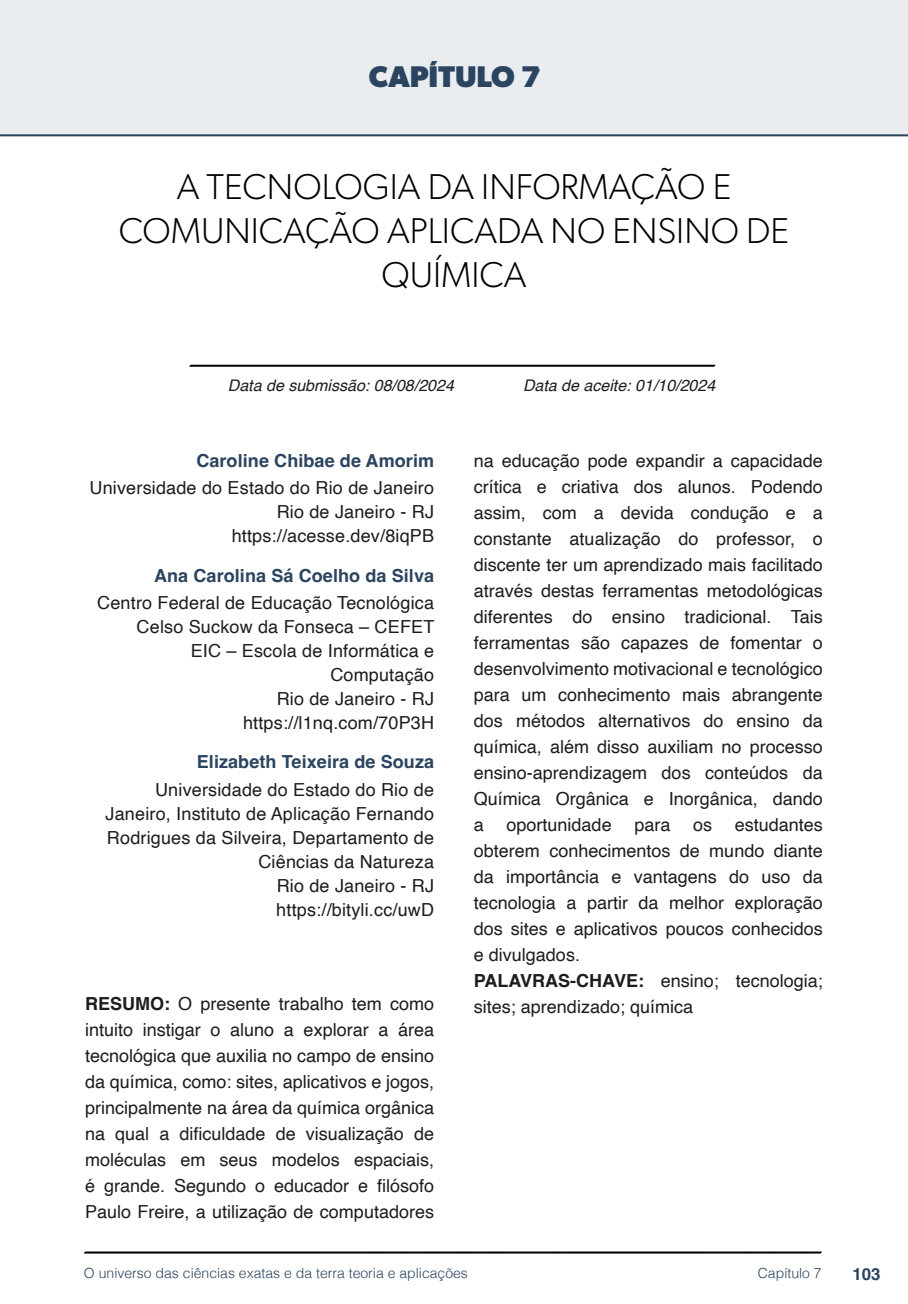
<style>
.page{position:relative;width:908px;height:1304px;background:#fff}
.page>*{position:absolute;margin:0;border:0;box-sizing:border-box;transform-origin:0 0}
.nome_artigos{font:300 36px/44px "Gibson";color:#000;text-align:center}
.capítulos{font:700 30px "Gibson";color:#2b445f}
.Resumos_e_PC_TXT{font:18px/26px "Helvetica";color:#1d1d1b;text-align:justify}
.info_autores{font:18px/24px "Helvetica";letter-spacing:.01em;color:#1d1d1b;text-align:right}
.nome_autores{font:700 18px "Helvetica";letter-spacing:.005em;color:#2b445f}
.t1{font:700 16.8px "Helvetica";color:#2b445f}
.data{font:italic 16px "Helvetica";color:#1d1d1b}
.t2{font:300 14px "Helvetica";color:#2b445f}
.s1{font-weight:700}
</style>
<div class="page">
<svg style="left:84px;top:1251px;width:737px;height:3px;background:#515151"></svg>
<div style="left:0;top:0;width:907px;height:136px;background:#eaedf0"></div>
<svg style="left:189px;top:364px;width:526px;height:3px;background:#4f4f4f"></svg>
<div style="left:44px;top:72px;width:68px;height:61px;background:#eaedf0"></div>
<p class="capítulos" style="left:369px;top:58px;width:173px">CAPÍTULO 7</p>
<p class="nome_artigos" style="left:119px;top:164px;width:671px">A TECNOLOGIA DA INFORMAÇÃO E<br>COMUNICAÇÃO APLICADA NO ENSINO DE<br>QUÍMICA</p>
<p class="data" style="left:228px;top:373px;width:227px">Data de submissão: 08/08/2024</p>
<p class="data" style="left:523px;top:373px;width:194px">Data de aceite: 01/10/2024</p>
<p class="nome_autores" style="left:196px;top:450px;width:239px">Caroline Chibae de Amorim</p>
<p class="info_autores" style="left:89px;top:477px;width:346px">Universidade do Estado do Rio de Janeiro</p>
<p class="info_autores" style="left:276px;top:501px;width:159px">Rio de Janeiro - RJ</p>
<p class="info_autores" style="left:231px;top:525px;width:204px">https://acesse.dev/8iqPB</p>
<p class="nome_autores" style="left:154px;top:564px;width:281px">Ana Carolina Sá Coelho da Silva</p>
<p class="info_autores" style="left:97px;top:591px;width:338px">Centro Federal de Educação Tecnológica<br>Celso Suckow da Fonseca – CEFET</p>
<p class="info_autores" style="left:191px;top:639px;width:245px">EIC – Escola de Informática e<br>Computação</p>
<p class="info_autores" style="left:276px;top:687px;width:159px">Rio de Janeiro - RJ</p>
<p class="info_autores" style="left:243px;top:711px;width:192px">https://l1nq.com/70P3H</p>
<p class="nome_autores" style="left:197px;top:751px;width:239px">Elizabeth Teixeira de Souza</p>
<p class="info_autores" style="left:105px;top:778px;width:330px">Universidade do Estado do Rio de Janeiro, Instituto de Aplicação Fernando Rodrigues da Silveira, Departamento de Ciências da Natureza</p>
<p class="info_autores" style="left:276px;top:874px;width:159px">Rio de Janeiro - RJ</p>
<p class="info_autores" style="left:276px;top:898px;width:159px">https://bityli.cc/uwD</p>
<p class="Resumos_e_PC_TXT" style="left:85px;top:991px;width:350px"><span class="s1">RESUMO:</span> O presente trabalho tem como intuito instigar o aluno a explorar a área tecnológica que auxilia no campo de ensino da química, como: sites, aplicativos e jogos, principalmente na área da química orgânica na qual a dificuldade de visualização de moléculas em seus modelos espaciais, é grande. Segundo o educador e filósofo Paulo Freire, a utilização de computadores</p>
<p class="Resumos_e_PC_TXT" style="left:473px;top:448px;width:350px">na educação pode expandir a capacidade crítica e criativa dos alunos. Podendo assim, com a devida condução e a constante atualização do professor, o discente ter um aprendizado mais facilitado através destas ferramentas metodológicas diferentes do ensino tradicional. Tais ferramentas são capazes de fomentar o desenvolvimento motivacional e tecnológico para um conhecimento mais abrangente dos métodos alternativos do ensino da química, além disso auxiliam no processo ensino-aprendizagem dos conteúdos da Química Orgânica e Inorgânica, dando a</p>
<p class="Resumos_e_PC_TXT" style="left:473px;top:812px;width:350px;text-indent:261px">estudantes obterem conhecimentos de mundo diante da importância e vantagens do uso da tecnologia a partir da melhor exploração dos sites e aplicativos poucos conhecidos e divulgados.</p>
<p class="Resumos_e_PC_TXT" style="left:473px;top:968px;width:350px"><span class="s1">PALAVRAS-CHAVE:</span> ensino; tecnologia; sites; aprendizado; química</p>
<p class="Resumos_e_PC_TXT" style="left:506px;top:812px;width:107px">oportunidade</p>
<p class="Resumos_e_PC_TXT" style="left:634px;top:812px;width:38px">para</p>
<p class="Resumos_e_PC_TXT" style="left:692px;top:812px;width:21px">os</p>
<p class="t2" style="left:84px;top:1261px;width:385px">O universo das ciências exatas e da terra teoria e aplicações</p>
<p class="t2" style="left:757px;top:1261px;width:65px">Capítulo 7</p>
<p class="t1" style="left:851px;top:1264px;width:30px">103</p>
</div>
